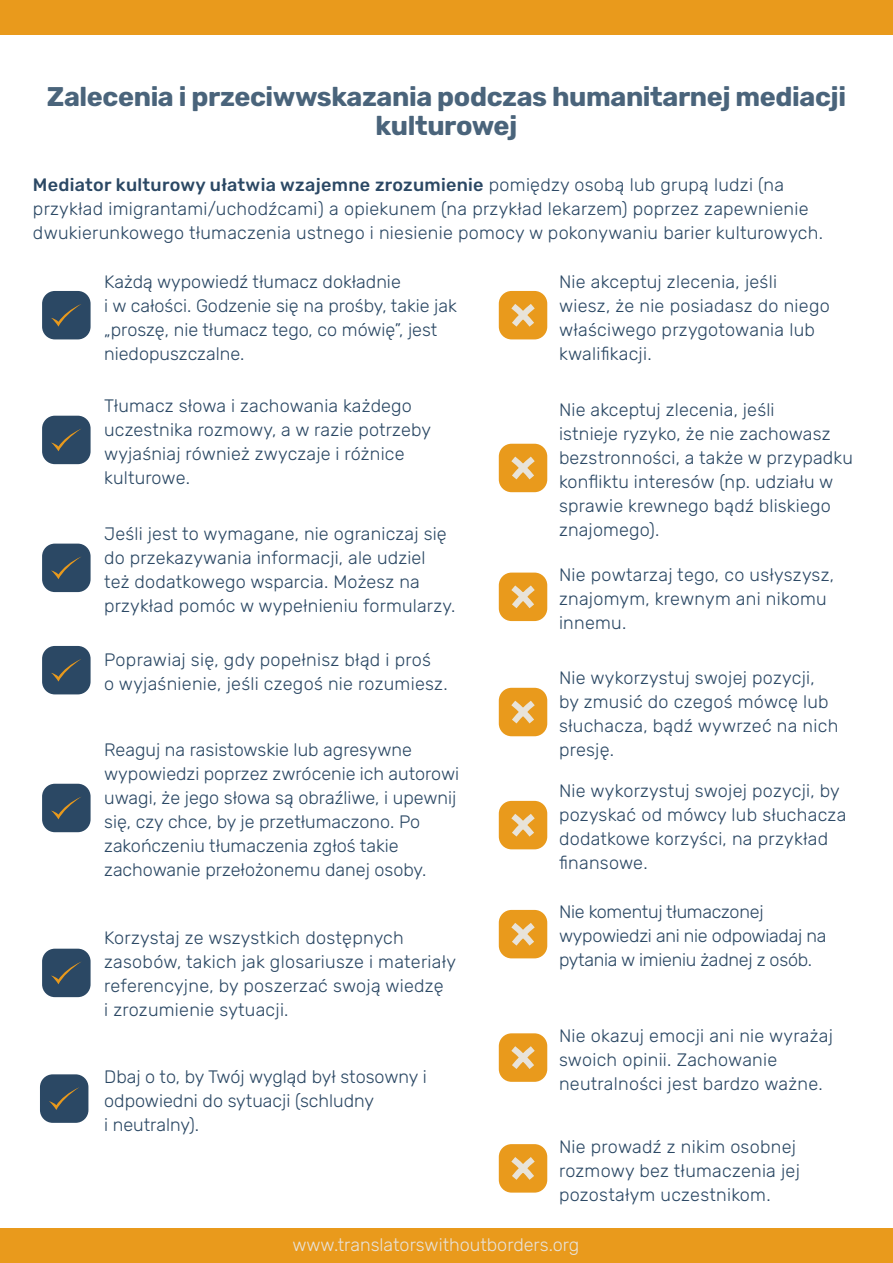
<style>
.page{position:relative;width:893px;height:1263px;background:#fff}
.page>*{position:absolute;margin:0;border:0;box-sizing:border-box;transform-origin:0 0}
.t1{font:700 27px/28.5px "Rubik";letter-spacing:-.015em;color:#4a647b;text-align:center}
.t2{font:300 18px/24px "Rubik";letter-spacing:.01em;color:#2b4864}
.t3{font:300 18px/24px "Rubik";letter-spacing:-.015em;color:#2b4864}
.t4{font:300 18px "Rubik";color:#e8e2d8}
.s1{font-weight:500}
</style>
<div class="page">
<div style="left:0;top:1229px;width:893px;height:34px;background:#e99a1c"></div>
<div style="left:0;top:0;width:893px;height:34px;background:#e99a1c"></div>
<div style="left:499px;top:291px;width:48px;height:48px;background:#e99a1c;border-radius:13px"></div>
<div style="left:499px;top:444px;width:48px;height:48px;background:#e99a1c;border-radius:13px"></div>
<div style="left:499px;top:573px;width:48px;height:48px;background:#e99a1c;border-radius:13px"></div>
<div style="left:499px;top:688px;width:48px;height:48px;background:#e99a1c;border-radius:13px"></div>
<div style="left:499px;top:801px;width:48px;height:48px;background:#e99a1c;border-radius:13px"></div>
<div style="left:499px;top:910px;width:48px;height:48px;background:#e99a1c;border-radius:13px"></div>
<div style="left:499px;top:1033px;width:48px;height:49px;background:#e99a1c;border-radius:13px"></div>
<div style="left:499px;top:1144px;width:48px;height:48px;background:#e99a1c;border-radius:13px"></div>
<svg style="left:511px;top:304px;width:24px;height:23px"></svg>
<svg style="left:511px;top:456px;width:24px;height:24px"></svg>
<svg style="left:511px;top:585px;width:24px;height:24px"></svg>
<svg style="left:511px;top:700px;width:24px;height:24px"></svg>
<svg style="left:511px;top:814px;width:24px;height:23px"></svg>
<svg style="left:511px;top:923px;width:24px;height:23px"></svg>
<svg style="left:511px;top:1046px;width:24px;height:23px"></svg>
<svg style="left:511px;top:1157px;width:24px;height:23px"></svg>
<div style="left:42px;top:291px;width:49px;height:48px;background:#2b4864;border-radius:13px"></div>
<div style="left:42px;top:416px;width:49px;height:48px;background:#2b4864;border-radius:13px"></div>
<div style="left:42px;top:544px;width:49px;height:48px;background:#2b4864;border-radius:13px"></div>
<div style="left:42px;top:646px;width:49px;height:48px;background:#2b4864;border-radius:13px"></div>
<div style="left:42px;top:784px;width:49px;height:48px;background:#2b4864;border-radius:13px"></div>
<div style="left:42px;top:949px;width:49px;height:48px;background:#2b4864;border-radius:13px"></div>
<div style="left:40px;top:1074px;width:48px;height:49px;background:#2b4864;border-radius:13px"></div>
<svg style="left:51px;top:304px;width:30px;height:23px"></svg>
<svg style="left:51px;top:429px;width:30px;height:22px"></svg>
<svg style="left:51px;top:557px;width:30px;height:22px"></svg>
<svg style="left:51px;top:659px;width:30px;height:23px"></svg>
<svg style="left:51px;top:797px;width:30px;height:22px"></svg>
<svg style="left:51px;top:962px;width:30px;height:22px"></svg>
<svg style="left:49px;top:1087px;width:30px;height:23px"></svg>
<h1 class="t1" style="left:47px;top:83px;width:801px">Zalecenia i przeciwwskazania podczas humanitarnej mediacji kulturowej</h1>
<p class="t2" style="left:33px;top:173px;width:792px"><span class="s1">Mediator kulturowy ułatwia wzajemne zrozumienie</span> pomiędzy osobą lub grupą ludzi (na przykład imigrantami/uchodźcami) a opiekunem (na przykład lekarzem) poprzez zapewnienie dwukierunkowego tłumaczenia ustnego i niesienie pomocy w pokonywaniu barier kulturowych.</p>
<p class="t2" style="left:104px;top:270px;width:354px">Każdą wypowiedź tłumacz dokładnie<br>i w całości. Godzenie się na prośby, takie jak „proszę, nie tłumacz tego, co mówię”, jest niedopuszczalne.</p>
<p class="t2" style="left:104px;top:394px;width:328px">Tłumacz słowa i zachowania każdego uczestnika rozmowy, a w razie potrzeby wyjaśniaj również zwyczaje i różnice kulturowe.</p>
<p class="t2" style="left:559px;top:399px;width:296px">Nie akceptuj zlecenia, jeśli<br>istnieje ryzyko, że nie zachowasz bezstronności, a także w przypadku konfliktu interesów (np. udziału w sprawie krewnego bądź bliskiego znajomego).</p>
<p class="t2" style="left:559px;top:270px;width:272px">Nie akceptuj zlecenia, jeśli wiesz, że nie posiadasz do niego właściwego przygotowania lub kwalifikacji.</p>
<p class="t2" style="left:104px;top:522px;width:353px">Jeśli jest to wymagane, nie ograniczaj się do przekazywania informacji, ale udziel też dodatkowego wsparcia. Możesz na przykład pomóc w wypełnieniu formularzy.</p>
<p class="t2" style="left:559px;top:563px;width:277px">Nie powtarzaj tego, co usłyszysz, znajomym, krewnym ani nikomu innemu.</p>
<p class="t2" style="left:104px;top:649px;width:345px">Poprawiaj się, gdy popełnisz błąd i proś<br>o wyjaśnienie, jeśli czegoś nie rozumiesz.</p>
<p class="t2" style="left:559px;top:666px;width:281px">Nie wykorzystuj swojej pozycji, by zmusić do czegoś mówcę lub słuchacza, bądź wywrzeć na nich</p>
<p class="t2" style="left:104px;top:738px;width:309px">Reaguj na rasistowskie lub agresywne</p>
<p class="t2" style="left:559px;top:738px;width:57px">presję.</p>
<p class="t2" style="left:104px;top:762px;width:357px">wypowiedzi poprzez zwrócenie ich autorowi uwagi, że jego słowa są obraźliwe, i upewnij się, czy chce, by je przetłumaczono. Po zakończeniu tłumaczenia zgłoś takie zachowanie przełożonemu danej osoby.</p>
<p class="t2" style="left:559px;top:779px;width:289px">Nie wykorzystuj swojej pozycji, by pozyskać od mówcy lub słuchacza dodatkowe korzyści, na przykład finansowe.</p>
<p class="t3" style="left:559px;top:900px;width:269px">Nie komentuj tłumaczonej wypowiedzi ani nie odpowiadaj na pytania w imieniu żadnej z osób.</p>
<p class="t2" style="left:104px;top:926px;width:353px">Korzystaj ze wszystkich dostępnych zasobów, takich jak glosariusze i materiały referencyjne, by poszerzać swoją wiedzę<br>i zrozumienie sytuacji.</p>
<p class="t2" style="left:104px;top:1065px;width:324px">Dbaj o to, by Twój wygląd był stosowny i odpowiedni do sytuacji (schludny<br>i neutralny).</p>
<p class="t2" style="left:559px;top:1024px;width:275px">Nie okazuj emocji ani nie wyrażaj swoich opinii. Zachowanie neutralności jest bardzo ważne.</p>
<p class="t2" style="left:559px;top:1135px;width:242px">Nie prowadź z nikim osobnej rozmowy bez tłumaczenia jej pozostałym uczestnikom.</p>
<p class="t4" style="left:292px;top:1235px;width:288px">www.translatorswithoutborders.org</p>
</div>
